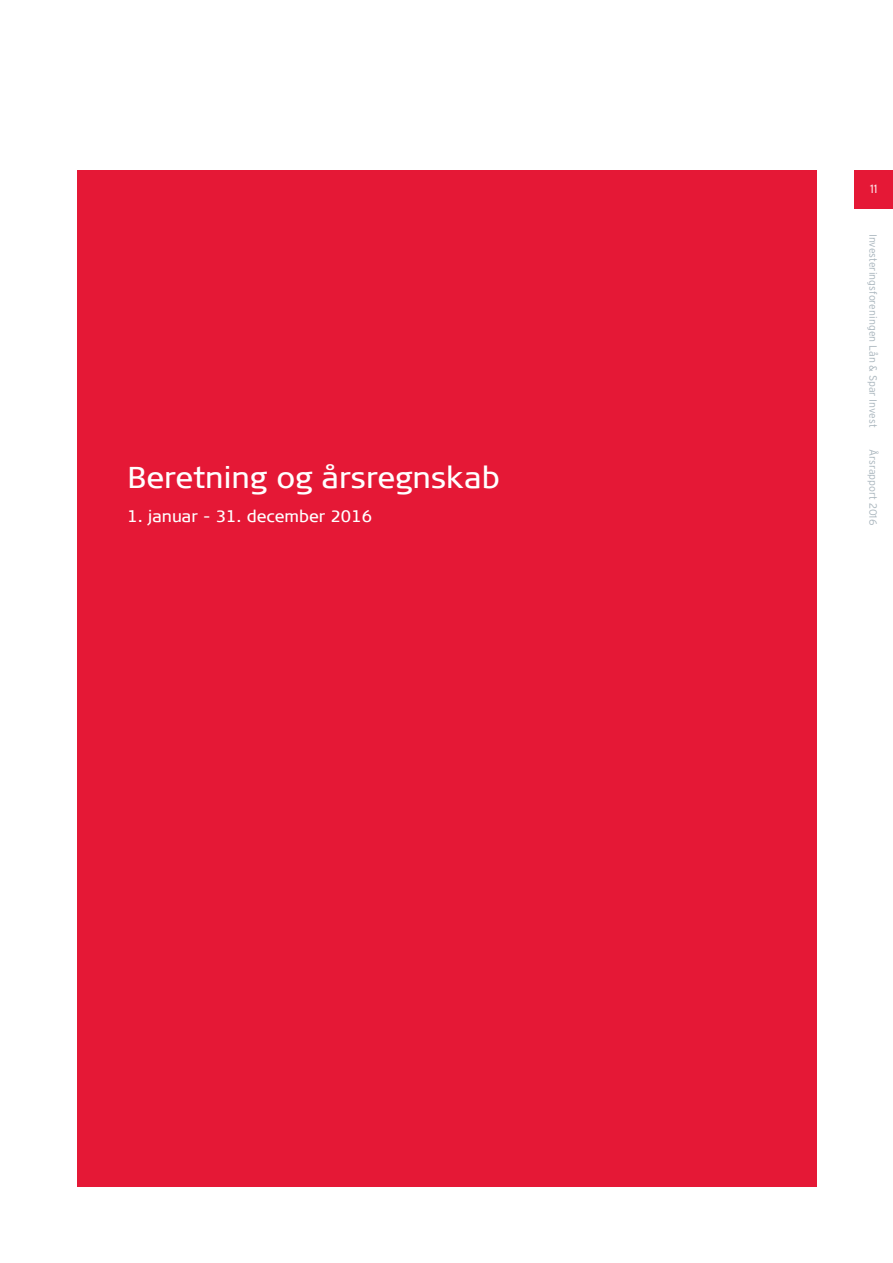
<style>
.page{position:relative;width:893px;height:1263px;background:#fff}
.page>*{position:absolute;margin:0;border:0;box-sizing:border-box;transform-origin:0 0}
.t1{font:30px "Signa Offc";color:#fff}
.t2{font:16.5px "Signa Offc";color:#fff}
.t3{font:300 12px "Interstate";color:#fff}
.t4{font:300 10.5px "Interstate";color:#a8b4bc}
</style>
<div class="page">
<div style="left:77px;top:170px;width:739px;height:1016px;background:#e51836"></div>
<div style="left:855px;top:170px;width:38px;height:38px;background:#e51836"></div>
<h1 class="t1" style="left:128px;top:460px;width:374px">Beretning og årsregnskab</h1>
<h2 class="t2" style="left:128px;top:507px;width:246px">1. januar - 31. december 2016</h2>
<p class="t3" style="left:870px;top:181px;width:9px">11</p>
<p class="t4" style="left:880px;top:234px;width:195px;rotate:90deg">Investeringsforeningen Lån &amp; Spar Invest</p>
<p class="t4" style="left:880px;top:448px;width:78px;rotate:90deg">Årsrapport 2016</p>
</div>
